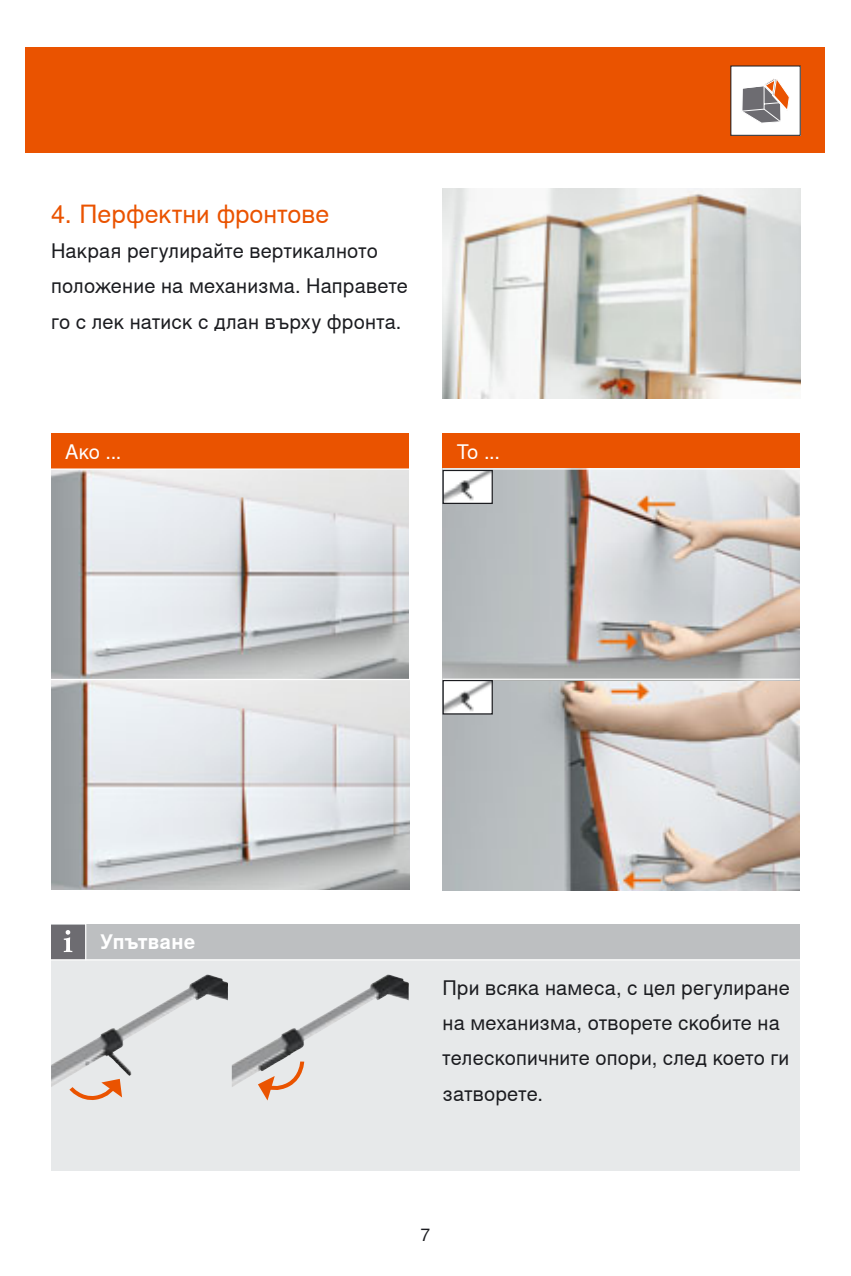
<style>
.page{position:relative;width:851px;height:1276px;background:#fff}
.page>*{position:absolute;margin:0;border:0;box-sizing:border-box;transform-origin:0 0}
.t1{font:25px "Nimbus Sans Global";color:#ea5300}
.t2{font:20px/35px "Nimbus Sans Global";letter-spacing:.01em;color:#1b1c20}
.t3{font:20px "Nimbus Sans Global";color:#fff}
.t4{font:700 20px "Nimbus Sans Global";letter-spacing:.02em;color:#fff}
.t5{font:17.5px "Nimbus Sans Global";color:#1b1c20}
</style>
<div class="page">
<div style="left:25px;top:48px;width:799px;height:105px;background:#ea5300"></div>
<div style="left:51px;top:434px;width:357px;height:35px;background:#ea5300"></div>
<div style="left:442px;top:434px;width:357px;height:35px;background:#ea5300"></div>
<div style="left:51px;top:924px;width:748px;height:36px;background:#bdbfc1"></div>
<div style="left:51px;top:960px;width:748px;height:210px;background:#e7e9ea"></div>
<div style="left:51px;top:925px;width:34px;height:34px;background:#6d6c71"></div>
<svg style="left:64px;top:930px;width:8px;height:22px"></svg>
<img style="left:442px;top:469px;width:357px;height:421px">
<img style="left:51px;top:470px;width:358px;height:419px">
<img style="left:442px;top:188px;width:358px;height:211px">
<div style="left:730px;top:66px;width:70px;height:69px;background:#fff"></div>
<svg style="left:742px;top:78px;width:47px;height:45px"></svg>
<img style="left:444px;top:682px;width:47px;height:30px">
<div style="left:442px;top:680px;width:51px;height:34px;border:1px solid #1b1c20"></div>
<img style="left:444px;top:472px;width:47px;height:30px">
<div style="left:442px;top:470px;width:51px;height:34px;border:1px solid #1b1c20"></div>
<img style="left:51px;top:974px;width:177px;height:113px">
<img style="left:232px;top:974px;width:176px;height:113px">
<svg style="left:258px;top:1057px;width:49px;height:43px"></svg>
<svg style="left:67px;top:1079px;width:55px;height:21px"></svg>
<hr style="left:85px;top:918px;width:1px;height:42px;background:#fff">
<hr style="left:442px;top:468px;width:357px;height:1px;background:#fff">
<hr style="left:442px;top:678px;width:357px;height:2px;background:#fff">
<hr style="left:48px;top:468px;width:364px;height:2px;background:#fff">
<hr style="left:48px;top:679px;width:364px;height:1px;background:#fff">
<hr style="left:50px;top:959px;width:750px;height:1px;background:#fff">
<p class="t1" style="left:51px;top:199px;width:280px">4. Перфектни фронтове</p>
<p class="t2" style="left:51px;top:233px;width:358px">Накрая регулирайте вертикалното положение на механизма. Направете го с лек натиск с длан върху фронта.</p>
<p class="t3" style="left:65px;top:440px;width:58px">Ако ...</p>
<p class="t3" style="left:456px;top:440px;width:45px">То ...</p>
<p class="t4" style="left:100px;top:929px;width:96px">Упътване</p>
<p class="t2" style="left:442px;top:970px;width:349px">При всяка намеса, с цел регулиране на механизма, отворете скобите на телескопичните опори, след което ги затворете.</p>
<p class="t5" style="left:420px;top:1223px;width:11px">7</p>
</div>
